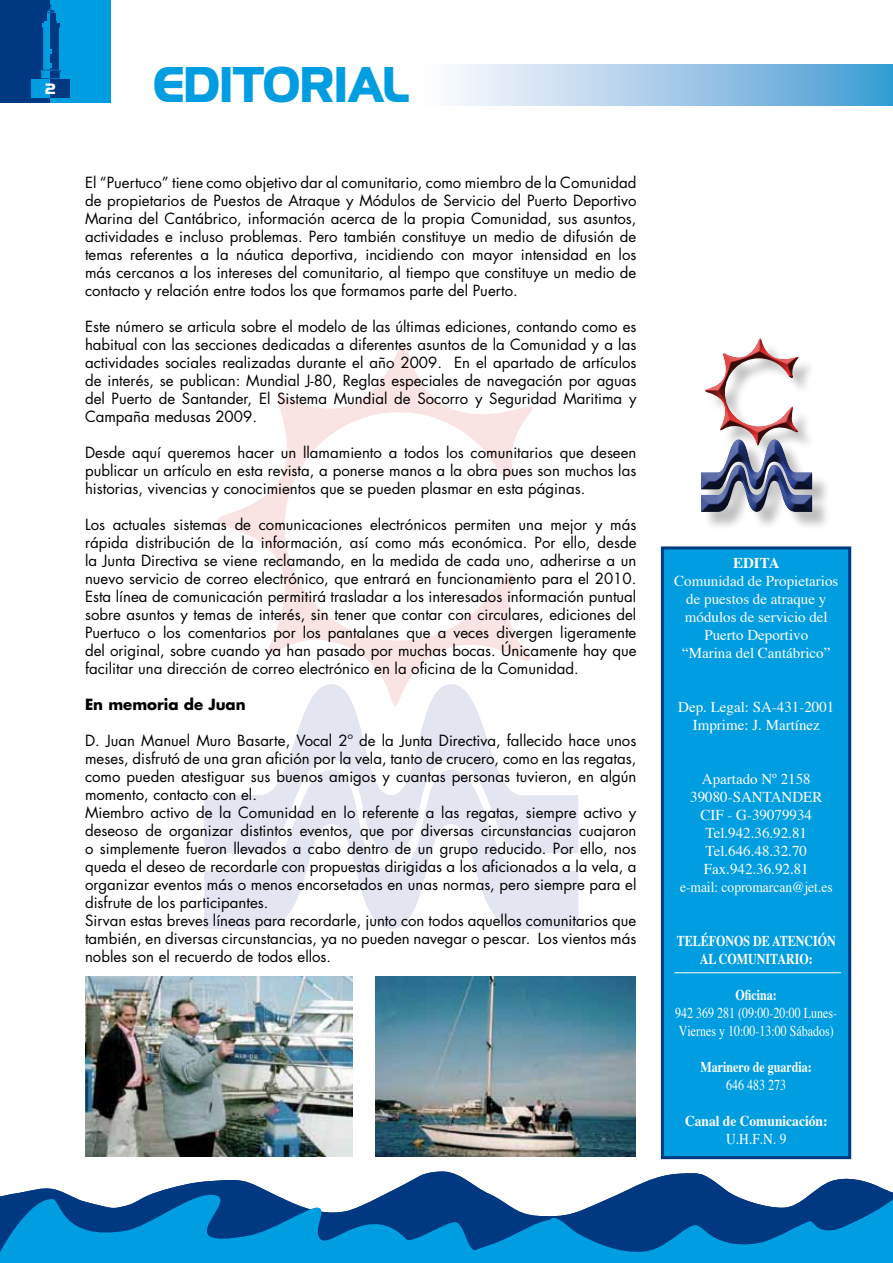
<style>
.page{position:relative;width:893px;height:1263px;background:#fff}
.page>*{position:absolute;margin:0;border:0;box-sizing:border-box;transform-origin:0 0}
.t1{font:700 45px "Highland Gothic FLF";color:#009ee0}
.t2{font:15px/18px "Futura";color:#000;text-align:justify}
.t3{font:15px/18px "Times";color:#fff;text-align:center}
.t4{font:15px/18px "Times";color:#fff;scale:.8 1}
.t5{font:700 15px/18px "Times";color:#fff;text-align:center;scale:.8 1}
.t6{font:700 15px "Times";color:#fff;scale:.9 1}
.t7{font:700 15px "Futura";color:#000}
.t8{font:15px "Times";color:#fff;scale:.9 1}
.t9{font:700 15px "Times";color:#fff}
.t10{font:700 13.5px "Highland Gothic FLF";color:#fff}
</style>
<div class="page">
<div style="left:0;top:0;width:51px;height:103px;background:#003882"></div>
<div style="left:31px;top:79px;width:20px;height:19px;background:#009ee0"></div>
<div style="left:51px;top:0;width:60px;height:102px;background:#009ee0"></div>
<div style="left:51px;top:79px;width:19px;height:19px;background:#003882"></div>
<svg style="left:40px;top:5px;width:21px;height:73px"></svg>
<svg style="left:0;top:1171px;width:893px;height:92px"></svg>
<svg style="left:204px;top:853px;width:374px;height:76px;fill:#e3e6f0"></svg>
<svg style="left:204px;top:712px;width:374px;height:141px;fill:#e3e6f0"></svg>
<svg style="left:217px;top:344px;width:316px;height:368px"></svg>
<svg style="left:453px;top:65px;width:440px;height:40px;background:#a0cae8"></svg>
<div style="left:661px;top:546px;width:190px;height:613px;background:#009ee0;border:3px solid #003882"></div>
<hr style="left:674px;top:972px;width:167px;height:1px;background:#fff">
<div style="left:703px;top:340px;width:128px;height:189px;background:#000;opacity:.25"></div>
<div style="left:701px;top:338px;width:112px;height:174px;background:#000;opacity:.75"></div>
<img style="left:376px;top:976px;width:259px;height:181px">
<img style="left:85px;top:976px;width:268px;height:181px">
<p class="t10" style="left:45px;top:79px;width:12px">2</p>
<h1 class="t1" style="left:153px;top:53px;width:258px">EDITORIAL</h1>
<p class="t2" style="left:85px;top:174px;width:553px">El “Puertuco” tiene como objetivo dar al comunitario, como miembro de la Comunidad de propietarios de Puestos de Atraque y Módulos de Servicio del Puerto Deportivo Marina del Cantábrico, información acerca de la propia Comunidad, sus asuntos, actividades e incluso problemas. Pero también constituye un medio de difusión de temas referentes a la náutica deportiva, incidiendo con mayor intensidad en los más cercanos a los intereses del comunitario, al tiempo que constituye un medio de contacto y relación entre todos los que formamos parte del Puerto.</p>
<p class="t2" style="left:85px;top:318px;width:553px">Este número se articula sobre el modelo de las últimas ediciones, contando como es habitual con las secciones dedicadas a diferentes asuntos de la Comunidad y a las actividades sociales realizadas durante el año 2009. En el apartado de artículos de interés, se publican: Mundial J-80, Reglas especiales de navegación por aguas del Puerto de Santander, El Sistema Mundial de Socorro y Seguridad Maritima y Campaña medusas 2009.</p>
<p class="t2" style="left:85px;top:444px;width:553px">Desde aquí queremos hacer un llamamiento a todos los comunitarios que deseen publicar un artículo en esta revista, a ponerse manos a la obra pues son muchos las historias, vivencias y conocimientos que se pueden plasmar en esta páginas.</p>
<p class="t2" style="left:85px;top:516px;width:553px">Los actuales sistemas de comunicaciones electrónicos permiten una mejor y más rápida distribución de la información, así como más económica. Por ello, desde la Junta Directiva se viene reclamando, en la medida de cada uno, adherirse a un nuevo servicio de correo electrónico, que entrará en funcionamiento para el 2010.<br>Esta línea de comunicación permitirá trasladar a los interesados información puntual sobre asuntos y temas de interés, sin tener que contar con circulares, ediciones del Puertuco o los comentarios por los pantalanes que a veces divergen ligeramente del original, sobre cuando ya han pasado por muchas bocas. Únicamente hay que facilitar una dirección de correo electrónico en la oficina de la Comunidad.</p>
<p class="t7" style="left:85px;top:694px;width:162px">En memoria de Juan</p>
<p class="t2" style="left:85px;top:732px;width:553px;text-align:left">D. Juan Manuel Muro Basarte, Vocal 2º de la Junta Directiva, fallecido hace unos meses, disfrutó de una gran afición por la vela, tanto de crucero, como en las regatas, como pueden atestiguar sus buenos amigos y cuantas personas tuvieron, en algún momento, contacto con el.<br>Miembro activo de la Comunidad en lo referente a las regatas, siempre activo y deseoso de organizar distintos eventos, que por diversas circunstancias cuajaron o simplemente fueron llevados a cabo dentro de un grupo reducido. Por ello, nos queda el deseo de recordarle con propuestas dirigidas a los aficionados a la vela, a organizar eventos más o menos encorsetados en unas normas, pero siempre para el disfrute de los participantes.<br>Sirvan estas breves líneas para recordarle, junto con todos aquellos comunitarios que también, en diversas circunstancias, ya no pueden navegar o pescar. Los vientos más nobles son el recuerdo de todos ellos.</p>
<p class="t9" style="left:733px;top:548px;width:48px">EDITA</p>
<p class="t3" style="left:674px;top:571px;width:166px">Comunidad de Propietarios de puestos de atraque y módulos de servicio del<br>Puerto Deportivo<br>“Marina del Cantábrico”</p>
<p class="t3" style="left:678px;top:697px;width:158px">Dep. Legal: SA-431-2001<br>Imprime: J. Martínez</p>
<p class="t3" style="left:680px;top:769px;width:154px">Apartado Nº 2158<br>39080-SANTANDER<br>CIF - G-39079934<br>Tel.942.36.92.81<br>Tel.646.48.32.70<br>Fax.942.36.92.81<br>e-mail: copromarcan@jet.es</p>
<p class="t5" style="left:677px;top:930px;width:200px">TELÉFONOS DE ATENCIÓN<br>AL COMUNITARIO:</p>
<p class="t5" style="left:736px;top:984px;width:53px">Oficina:</p>
<p class="t4" style="left:675px;top:1003px;width:204px">942 369 281 (09:00-20:00 Lunes-<br>Viernes y 10:00-13:00 Sábados)</p>
<p class="t5" style="left:701px;top:1056px;width:141px">Marinero de guardia:</p>
<p class="t4" style="left:726px;top:1075px;width:77px">646 483 273</p>
<p class="t6" style="left:685px;top:1106px;width:160px">Canal de Comunicación:</p>
<p class="t8" style="left:726px;top:1125px;width:69px">U.H.F.N. 9</p>
</div>
